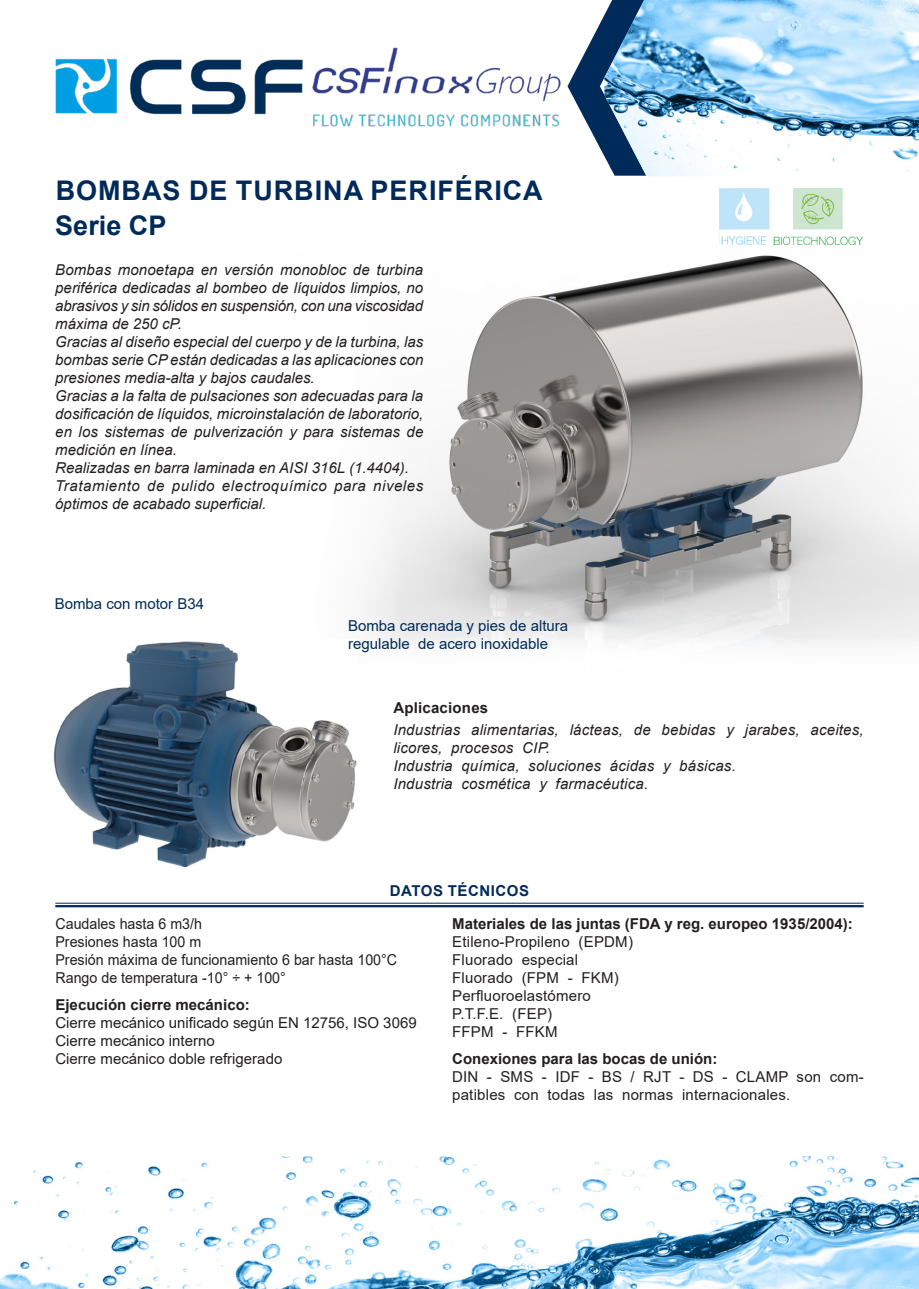
<style>
.page{position:relative;width:919px;height:1289px;background:#fff}
.page>*{position:absolute;margin:0;border:0;box-sizing:border-box;transform-origin:0 0}
.t1{font:700 27px/34.5px "Arial";letter-spacing:.035em;color:#002a59}
.Testo{font:italic 15px/18px "Arial";color:#231f20;text-align:justify}
.Corpo_testo{font:15px/18px "Arial";letter-spacing:.015em;color:#231f20}
.Corpo_testo-2{font:italic 15px/18px "Arial";letter-spacing:.015em;color:#231f20}
.Corpo_testo-3{font:700 15px "Arial";color:#231f20}
.Corpo_testo-4{font:15px "Arial";letter-spacing:.015em;color:#231f20;scale:.95 1}
.Testo-2{font:italic 15px/18px "Arial";letter-spacing:.035em;color:#231f20}
.t2{font:15px/18px "Arial";color:#002a59}
.Testo-3{font:15px "Arial";color:#231f20}
.Titoli_sottocapitoli{font:700 15px "Arial";letter-spacing:.035em;color:#002a59}
</style>
<div class="page">
<img style="left:312px;top:47px;width:249px;height:80px">
<svg style="left:567px;top:23px;width:33px;height:125px"></svg>
<img style="left:55px;top:58px;width:248px;height:57px">
<img style="left:604px;top:0;width:314px;height:176px">
<img style="left:0;top:1156px;width:918px;height:132px">
<img style="left:365px;top:255px;width:553px;height:391px">
<img style="left:53px;top:641px;width:303px;height:226px">
<img style="left:719px;top:188px;width:144px;height:57px">
<svg style="left:55px;top:903px;width:808px;height:1px"></svg>
<hr style="left:55px;top:902px;width:808px;height:1px;background:#002a59">
<hr style="left:55px;top:905px;width:808px;height:2px;background:#002a59">
<p class="t1" style="left:55px;top:174px;width:489px">BOMBAS DE TURBINA PERIFÉRICA<br>Serie CP</p>
<p class="Testo" style="left:55px;top:261px;width:369px">Bombas monoetapa en versión monobloc de turbina periférica dedicadas al bombeo de líquidos limpios, no abrasivos y sin sólidos en suspensión, con una viscosidad máxima de 250 cP.</p>
<p class="Testo" style="left:55px;top:333px;width:369px">Gracias al diseño especial del cuerpo y de la turbina, las bombas serie CP están dedicadas a las aplicaciones con presiones media-alta y bajos caudales.</p>
<p class="Testo" style="left:55px;top:387px;width:369px">Gracias a la falta de pulsaciones son adecuadas para la dosificación de líquidos, microinstalación de laboratorio, en los sistemas de pulverización y para sistemas de medición en línea.</p>
<p class="Testo" style="left:55px;top:459px;width:355px">Realizadas en barra laminada en AISI 316L (1.4404).</p>
<p class="Testo-2" style="left:55px;top:477px;width:369px">Tratamiento de pulido electroquímico para niveles óptimos de acabado superficial.</p>
<p class="t2" style="left:55px;top:594px;width:151px">Bomba con motor B34</p>
<p class="t2" style="left:348px;top:617px;width:222px">Bomba carenada y pies de altura regulable de acero inoxidable</p>
<p class="Corpo_testo-3" style="left:393px;top:697px;width:96px">Aplicaciones</p>
<p class="Corpo_testo-2" style="left:393px;top:721px;width:472px">Industrias alimentarias, lácteas, de bebidas y jarabes, aceites, licores, procesos CIP.</p>
<p class="Corpo_testo-2" style="left:393px;top:757px;width:344px">Industria química, soluciones ácidas y básicas.</p>
<p class="Corpo_testo-2" style="left:393px;top:775px;width:256px">Industria cosmética y farmacéutica.</p>
<p class="Titoli_sottocapitoli" style="left:390px;top:879px;width:141px">DATOS TÉCNICOS</p>
<p class="Corpo_testo-3" style="left:452px;top:913px;width:402px">Materiales de las juntas (FDA y reg. europeo 1935/2004):</p>
<p class="Corpo_testo" style="left:452px;top:932px;width:182px">Etileno-Propileno (EPDM)</p>
<p class="Corpo_testo" style="left:452px;top:950px;width:127px">Fluorado especial</p>
<p class="Corpo_testo" style="left:452px;top:968px;width:168px">Fluorado (FPM - FKM)</p>
<p class="Corpo_testo" style="left:452px;top:986px;width:140px">Perfluoroelastómero</p>
<p class="Corpo_testo" style="left:452px;top:1004px;width:101px">P.T.F.E. (FEP)</p>
<p class="Corpo_testo" style="left:452px;top:1022px;width:107px">FFPM - FFKM</p>
<p class="Corpo_testo-3" style="left:452px;top:1047px;width:267px">Conexiones para las bocas de unión:</p>
<p class="Corpo_testo" style="left:452px;top:1067px;width:413px">DIN - SMS - IDF - BS / RJT - DS - CLAMP son com&shy;patibles con todas las normas internacionales.</p>
<p class="Corpo_testo-4" style="left:55px;top:913px;width:156px">Caudales hasta 6 m3/h</p>
<p class="Corpo_testo-4" style="left:55px;top:931px;width:155px">Presiones hasta 100 m</p>
<p class="Corpo_testo-4" style="left:55px;top:949px;width:361px">Presión máxima de funcionamiento 6 bar hasta 100°C</p>
<p class="Corpo_testo-4" style="left:55px;top:967px;width:244px">Rango de temperatura -10° ÷ + 100°</p>
<p class="Corpo_testo-3" style="left:55px;top:993px;width:196px">Ejecución cierre mecánico:</p>
<p class="Corpo_testo" style="left:55px;top:1013px;width:363px">Cierre mecánico unificado según EN 12756, ISO 3069</p>
<p class="Testo-3" style="left:55px;top:1029px;width:161px">Cierre mecánico interno</p>
<p class="Testo-3" style="left:55px;top:1047px;width:228px">Cierre mecánico doble refrigerado</p>
</div>
